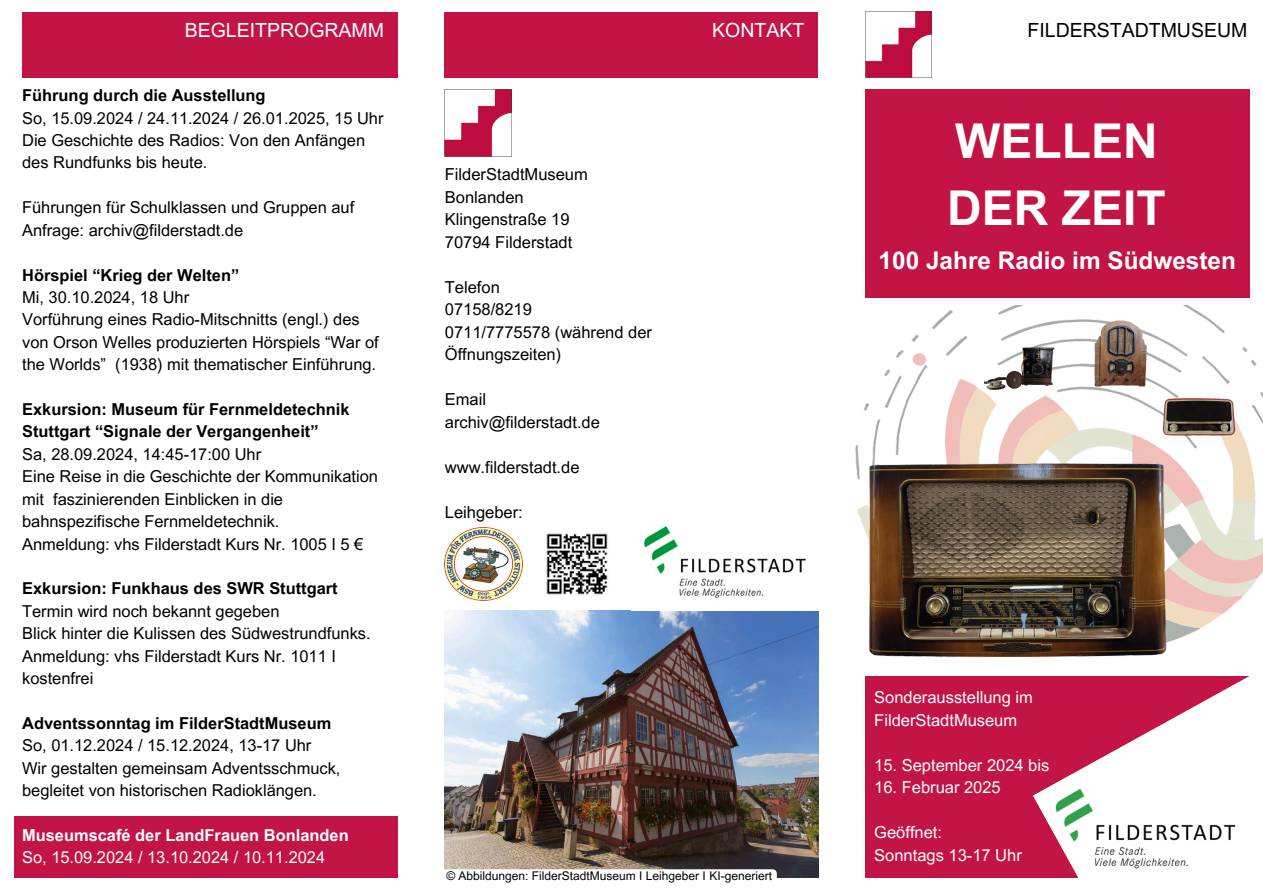
<style>
.page{position:relative;width:1263px;height:894px;background:#fff}
.page>*{position:absolute;margin:0;border:0;box-sizing:border-box;transform-origin:0 0}
.t1{font:700 48px/66.3px "Arial MT Pro";color:#fff}
.t2{font:700 24.3px "Arial MT Pro";color:#fff}
.t3{font:19.5px "Arial MT Pro";color:#fff}
.t4{font:19.5px "Arial MT Pro";color:#000}
.t5{font:16.5px/22.5px "Arial MT Pro";color:#000}
.t6{font:16.5px/22.5px "Arial MT Pro";color:#fff}
.t7{font:16.35px/22.4px "Arial MT Pro";color:#000}
.t8{font:16.35px/22.4px "Arial MT Pro";color:#fff}
.t9{font:12px "Arial MT Pro";color:#000}
.s1{font-weight:700}
</style>
<div class="page">
<div style="left:865px;top:676px;width:387px;height:201px;background:#c31446"></div>
<div style="left:865px;top:90px;width:384px;height:208px;background:#c31446"></div>
<img style="left:865px;top:12px;width:67px;height:66px">
<img style="left:863px;top:305px;width:400px;height:296px">
<img style="left:445px;top:610px;width:373px;height:267px">
<div style="left:445px;top:12px;width:373px;height:65px;background:#c31446"></div>
<img style="left:644px;top:526px;width:160px;height:72px">
<img style="left:445px;top:90px;width:66px;height:66px">
<div style="left:22px;top:12px;width:376px;height:65px;background:#c31446"></div>
<svg style="left:1033px;top:676px;width:219px;height:202px"></svg>
<img style="left:1041px;top:774px;width:209px;height:104px">
<img style="left:445px;top:527px;width:77px;height:73px">
<img style="left:546px;top:533px;width:62px;height:62px">
<img style="left:804px;top:425px;width:434px;height:244px">
<img style="left:984px;top:343px;width:74px;height:53px">
<img style="left:1140px;top:375px;width:121px;height:91px">
<img style="left:1083px;top:316px;width:74px;height:74px">
<div style="left:14px;top:815px;width:384px;height:62px;background:#c31446"></div>
<div style="left:441px;top:869px;width:336px;height:16px;background:#fff;border-radius:4px"></div>
<p class="t3" style="left:185px;top:23px;width:201px">BEGLEITPROGRAMM</p>
<p class="t3" style="left:712px;top:23px;width:94px">KONTAKT</p>
<p class="t7" style="left:22px;top:86px;width:363px"><span class="s1">Führung durch die Ausstellung<br></span>So, 15.09.2024 / 24.11.2024 / 26.01.2025, 15 Uhr Die Geschichte des Radios: Von den Anfängen des Rundfunks bis heute.</p>
<p class="t7" style="left:22px;top:198px;width:334px">Führungen für Schulklassen und Gruppen auf<br>Anfrage: archiv@filderstadt.de</p>
<p class="t7" style="left:22px;top:265px;width:358px"><span class="s1">Hörspiel “Krieg der Welten”<br></span>Mi, 30.10.2024, 18 Uhr<br>Vorführung eines Radio-Mitschnitts (engl.) des von Orson Welles produzierten Hörspiels “War of the Worlds” (1938) mit thematischer Einführung.</p>
<p class="t7" style="left:22px;top:400px;width:357px"><span class="s1">Exkursion: Museum für Fernmeldetechnik Stuttgart “Signale der Vergangenheit”<br></span>Sa, 28.09.2024, 14:45-17:00 Uhr<br>Eine Reise in die Geschichte der Kommunikation mit faszinierenden Einblicken in die bahnspezifische Fernmeldetechnik.<br>Anmeldung: vhs Filderstadt Kurs Nr. 1005 I 5 €</p>
<p class="t7" style="left:22px;top:579px;width:350px"><span class="s1">Exkursion: Funkhaus des SWR Stuttgart </span>Termin wird noch bekannt gegeben<br>Blick hinter die Kulissen des Südwestrundfunks.<br>Anmeldung: vhs Filderstadt Kurs Nr. 1011 I kostenfrei</p>
<p class="t7" style="left:22px;top:713px;width:320px"><span class="s1">Adventssonntag im FilderStadtMuseum </span>So, 01.12.2024 / 15.12.2024, 13-17 Uhr<br>Wir gestalten gemeinsam Adventsschmuck, begleitet von historischen Radioklängen.</p>
<p class="t8" style="left:22px;top:825px;width:328px"><span class="s1">Museumscafé der LandFrauen Bonlanden<br></span>So, 15.09.2024 / 13.10.2024 / 10.11.2024</p>
<h3 class="t5" style="left:445px;top:165px;width:144px">FilderStadtMuseum<br>Bonlanden<br>Klingenstraße 19<br>70794 Filderstadt</h3>
<p class="t5" style="left:445px;top:277px;width:209px">Telefon<br>07158/8219<br>0711/7775578 (während der<br>Öffnungszeiten)</p>
<h3 class="t5" style="left:445px;top:390px;width:157px">Email archiv@filderstadt.de</h3>
<p class="t5" style="left:445px;top:457px;width:136px">www.filderstadt.de</p>
<h1 class="t5" style="left:445px;top:502px;width:79px">Leihgeber:</h1>
<h4 class="t9" style="left:446px;top:870px;width:327px">© Abbildungen: FilderStadtMuseum I Leihgeber I KI-generiert</h4>
<h4 class="t4" style="left:1027px;top:23px;width:221px">FILDERSTADTMUSEUM</h4>
<h4 class="t1" style="left:947px;top:114px;width:220px">WELLEN<br>DER ZEIT</h4>
<h4 class="t2" style="left:879px;top:251px;width:359px">100 Jahre Radio im Südwesten</h4>
<h4 class="t6" style="left:874px;top:687px;width:160px">Sonderausstellung im<br>FilderStadtMuseum</h4>
<h4 class="t6" style="left:874px;top:755px;width:177px">15. September 2024 bis</h4>
<h4 class="t6" style="left:874px;top:777px;width:128px">16. Februar 2025</h4>
<p class="t6" style="left:874px;top:822px;width:149px">Geöffnet:<br>Sonntags 13-17 Uhr</p>
</div>
